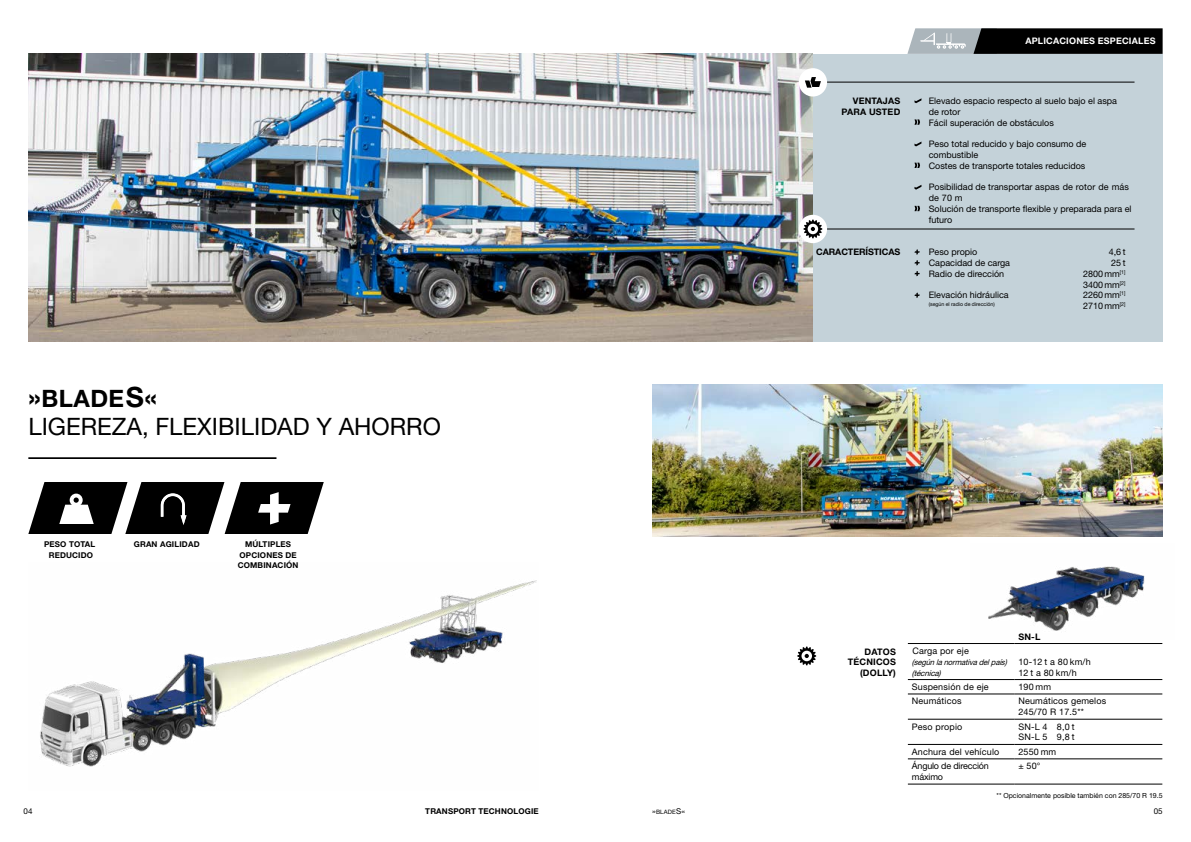
<style>
.page{position:relative;width:1191px;height:842px;background:#fff}
.page>*{position:absolute;margin:0;border:0;box-sizing:border-box;transform-origin:0 0}
.GOL_Headline_inside{font:24px/28px "Helvetica Neue LT Std";color:#000}
.GOL_copy_tabs{font:9px/10.8px "Helvetica Neue LT Std";color:#000}
.GOL_copy_nogrid{font:9px/10.8px "Helvetica Neue LT Std";letter-spacing:.02em;color:#000}
.GOL_copylist{font:9px "Helvetica Neue LT Std";color:#000}
.GOL_copy_nogrid-2{font:9px/10.8px "Helvetica Neue LT Std";letter-spacing:-.02em;color:#000}
.GOL_copyhead_right_w{font:700 9px "Helvetica Neue LT Std";letter-spacing:.02em;color:#fff}
.GOL_copyhead_right_n{font:700 9px/10.8px "Helvetica Neue LT Std";letter-spacing:.02em;color:#000;text-align:right}
.GOL_copyhead_right{font:700 9px/10.8px "Helvetica Neue LT Std";letter-spacing:.02em;color:#000;text-align:right}
.GOL_copyhead_right-2{font:700 9px "Helvetica Neue LT Std";letter-spacing:-.01em;color:#000}
.GOL_copyhead_left_no{font:700 9px "Helvetica Neue LT Std";color:#000}
.GOL_copyhead_center{font:700 8px/10.8px "Helvetica Neue LT Std";letter-spacing:.02em;color:#000;text-align:center}
.GOL_copy_nogrid-3{font:italic 8px "Helvetica Neue LT Std";color:#000}
.GOL_pagina{font:8px "Helvetica Neue LT Std";color:#000}
.GOL_copy_tabs-2{font:7px "Helvetica Neue LT Std";color:#000}
.GOL_column_sector{font:6px "Helvetica Neue LT Std";letter-spacing:.02em;color:#000}
.GOL_copylist-2{font:5.2px "Helvetica Neue LT Std";color:#000}
.s1{font-weight:700;font-size:28px}
.s2{font-weight:700}
.s3{font-size:8px}
</style>
<div class="page">
<img style="left:28px;top:54px;width:785px;height:288px">
<img style="left:40px;top:580px;width:497px;height:187px">
<img style="left:652px;top:385px;width:510px;height:151px">
<div style="left:813px;top:54px;width:349px;height:288px;background:#c4d2d9"></div>
<svg style="left:914px;top:249px;width:5px;height:16px"></svg>
<svg style="left:914px;top:271px;width:5px;height:5px"></svg>
<svg style="left:914px;top:293px;width:5px;height:5px"></svg>
<hr style="left:813px;top:82px;width:321px;height:1px;background:#000">
<svg style="left:914px;top:98px;width:7px;height:5px"></svg>
<svg style="left:914px;top:119px;width:6px;height:6px"></svg>
<svg style="left:914px;top:142px;width:7px;height:4px"></svg>
<svg style="left:914px;top:163px;width:6px;height:5px"></svg>
<svg style="left:914px;top:185px;width:7px;height:5px"></svg>
<svg style="left:914px;top:206px;width:6px;height:5px"></svg>
<hr style="left:813px;top:229px;width:321px;height:1px;background:#000">
<hr style="left:28px;top:457px;width:248px;height:2px;background:#000">
<div style="left:798px;top:215px;width:29px;height:28px;background:#fff;border-radius:50%"></div>
<svg style="left:803px;top:220px;width:19px;height:18px"></svg>
<div style="left:798px;top:68px;width:29px;height:29px;background:#fff;border-radius:50%"></div>
<svg style="left:805px;top:77px;width:16px;height:11px"></svg>
<hr style="left:908px;top:643px;width:106px;height:1px;background:#000">
<hr style="left:1014px;top:643px;width:148px;height:1px;background:#000">
<hr style="left:908px;top:679px;width:106px;height:1px;background:#000">
<hr style="left:1014px;top:679px;width:148px;height:1px;background:#000">
<hr style="left:908px;top:694px;width:106px;height:1px;background:#000">
<hr style="left:1014px;top:694px;width:148px;height:1px;background:#000">
<hr style="left:908px;top:719px;width:106px;height:1px;background:#000">
<hr style="left:1014px;top:719px;width:148px;height:1px;background:#000">
<hr style="left:908px;top:744px;width:106px;height:1px;background:#000">
<hr style="left:1014px;top:744px;width:148px;height:1px;background:#000">
<hr style="left:908px;top:758px;width:106px;height:1px;background:#000">
<hr style="left:1014px;top:758px;width:148px;height:1px;background:#000">
<hr style="left:908px;top:784px;width:106px;height:1px;background:#000">
<hr style="left:1014px;top:784px;width:148px;height:1px;background:#000">
<svg style="left:797px;top:647px;width:19px;height:18px"></svg>
<img style="left:988px;top:606px;width:19px;height:13px">
<svg style="left:907px;top:28px;width:255px;height:26px;background:#36383a"></svg>
<img style="left:1007px;top:526px;width:148px;height:118px">
<svg style="left:28px;top:482px;width:296px;height:52px"></svg>
<p class="GOL_Headline_inside" style="left:28px;top:384px;width:414px"><span class="s1">»</span><span class="s2">BLADE</span><span class="s1">S«<br></span>LIGEREZA, FLEXIBILIDAD Y AHORRO</p>
<p class="GOL_copyhead_center" style="left:44px;top:538px;width:53px">PESO TOTAL<br>REDUCIDO</p>
<p class="GOL_copyhead_center" style="left:134px;top:538px;width:67px">GRAN AGILIDAD</p>
<p class="GOL_copyhead_center" style="left:238px;top:538px;width:62px">MÚLTIPLES<br>OPCIONES DE<br>COMBINACIÓN</p>
<p class="GOL_pagina" style="left:24px;top:806px;width:10px">04</p>
<p class="GOL_copyhead_center" style="left:425px;top:805px;width:115px">TRANSPORT TECHNOLOGIE</p>
<p class="GOL_copyhead_right" style="left:841px;top:95px;width:60px">VENTAJAS<br>PARA USTED</p>
<p class="GOL_copyhead_right-2" style="left:816px;top:246px;width:86px">CARACTERÍSTICAS</p>
<p class="GOL_copyhead_right_w" style="left:1025px;top:36px;width:132px">APLICACIONES ESPECIALES</p>
<p class="GOL_copy_tabs" style="left:928px;top:95px;width:190px">Elevado espacio respecto al suelo bajo el aspa de rotor</p>
<p class="GOL_copy_tabs" style="left:928px;top:117px;width:127px">Fácil superación de obstáculos</p>
<p class="GOL_copy_tabs" style="left:928px;top:138px;width:159px">Peso total reducido y bajo consumo de combustible</p>
<p class="GOL_copy_tabs" style="left:928px;top:160px;width:158px">Costes de transporte totales reducidos</p>
<p class="GOL_copy_tabs" style="left:928px;top:182px;width:204px">Posibilidad de transportar aspas de rotor de más de 70 m<br>Solución de transporte flexible y preparada para el futuro</p>
<p class="GOL_copylist" style="left:928px;top:247px;width:50px">Peso propio</p>
<p class="GOL_copylist" style="left:1108px;top:247px;width:18px">4,6 t</p>
<p class="GOL_copylist" style="left:928px;top:257px;width:83px">Capacidad de carga</p>
<p class="GOL_copylist" style="left:1111px;top:257px;width:16px">25t</p>
<p class="GOL_copylist" style="left:928px;top:268px;width:77px">Radio de dirección</p>
<p class="GOL_copylist" style="left:1083px;top:268px;width:44px">2800 mm<sup>[1]</sup></p>
<p class="GOL_copylist" style="left:1083px;top:279px;width:44px">3400 mm<sup>[2]</sup></p>
<p class="GOL_copylist" style="left:928px;top:290px;width:82px">Elevación hidráulica</p>
<p class="GOL_copylist" style="left:1083px;top:290px;width:44px">2260 mm<sup>[1]</sup></p>
<p class="GOL_copylist-2" style="left:928px;top:301px;width:68px">(según el radio de dirección)</p>
<p class="GOL_copylist" style="left:1083px;top:301px;width:44px">2710 mm<sup>[2]</sup></p>
<p class="GOL_copyhead_right_n" style="left:847px;top:646px;width:50px">DATOS<br>TÉCNICOS (DOLLY)</p>
<p class="GOL_copy_nogrid" style="left:912px;top:645px;width:58px">Carga por eje</p>
<p class="GOL_copy_nogrid-3" style="left:912px;top:657px;width:97px">(segúnlanormativadelpaís)</p>
<p class="GOL_copy_nogrid-3" style="left:912px;top:668px;width:31px">(técnica)</p>
<p class="GOL_copyhead_left_no" style="left:1018px;top:631px;width:24px">SN-L</p>
<p class="GOL_copy_nogrid" style="left:1018px;top:656px;width:74px">10-12 t a 80 km/h</p>
<p class="GOL_copy_nogrid" style="left:1018px;top:667px;width:60px">12 t a 80 km/h</p>
<p class="GOL_copy_nogrid" style="left:912px;top:681px;width:78px">Suspensión de eje</p>
<p class="GOL_copy_nogrid" style="left:1018px;top:681px;width:34px">190 mm</p>
<p class="GOL_copy_nogrid" style="left:912px;top:696px;width:51px">Neumáticos</p>
<p class="GOL_copy_nogrid" style="left:1018px;top:696px;width:89px">Neumáticos gemelos<br>245/70 R 17.5**</p>
<p class="GOL_copy_nogrid" style="left:912px;top:721px;width:52px">Peso propio</p>
<p class="GOL_copy_nogrid" style="left:1018px;top:721px;width:58px">SN-L 4 8,0 t<br>SN-L 5 9,8 t</p>
<p class="GOL_copy_nogrid" style="left:912px;top:746px;width:89px">Anchura del vehículo</p>
<p class="GOL_copy_nogrid" style="left:1018px;top:746px;width:39px">2550 mm</p>
<p class="GOL_copy_nogrid-2" style="left:912px;top:760px;width:78px">Ángulo de dirección máximo</p>
<p class="GOL_copy_nogrid" style="left:1018px;top:760px;width:24px">± 50°</p>
<p class="GOL_copy_tabs-2" style="left:996px;top:791px;width:167px">** Opcionalmente posible también con 285/70 R 19.5</p>
<p class="GOL_column_sector" style="left:652px;top:808px;width:35px"><span class="s3">»</span>BLADE<span class="s3">S«</span></p>
<p class="GOL_pagina" style="left:1153px;top:806px;width:10px">05</p>
</div>
